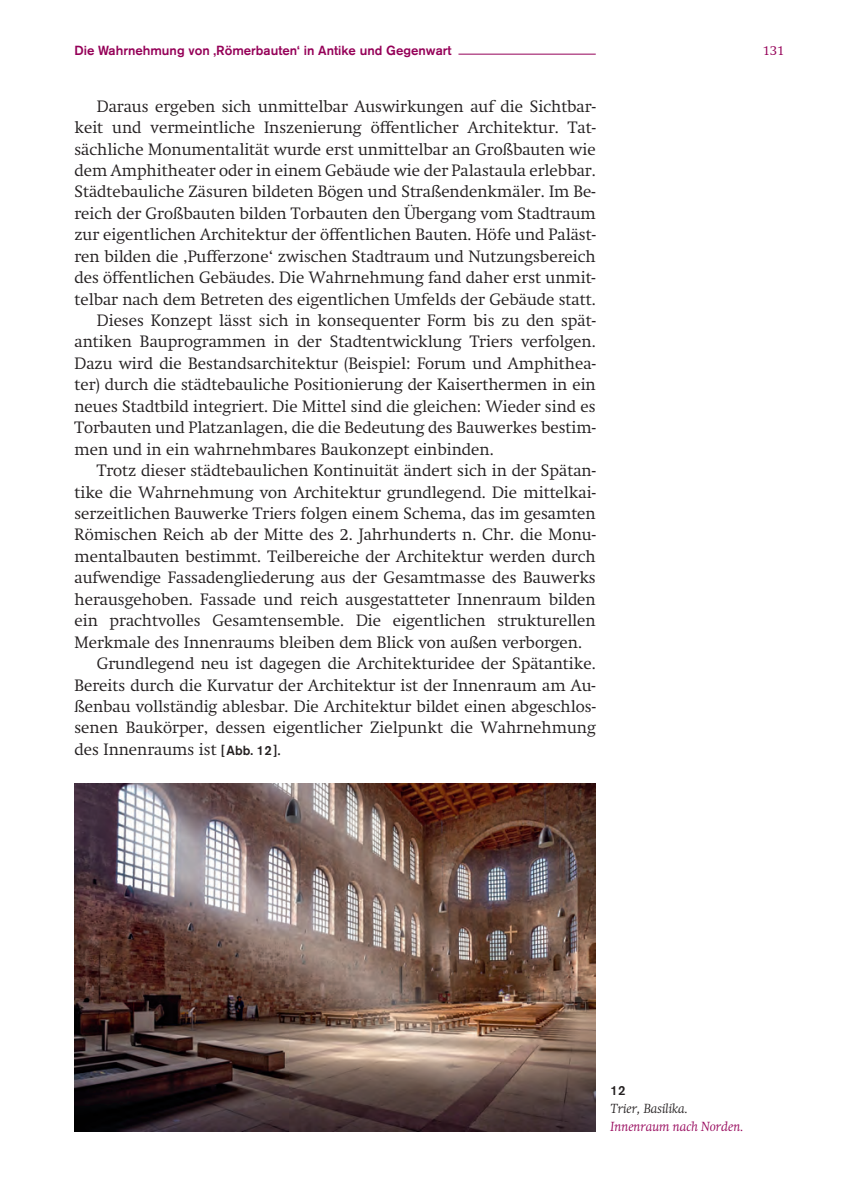
<style>
.page{position:relative;width:844px;height:1191px;background:#fff}
.page>*{position:absolute;margin:0;border:0;box-sizing:border-box;transform-origin:0 0}
.t1{font:300 16.28px "Swift";color:#231f20}
.t2{font:500 13.12px "Akzidenz Grotesk Std";color:#950058}
.t3{font:italic 300 13.12px "Swift";color:#950058}
.t4{font:italic 300 13.12px "Swift";color:#231f20}
.t5{font:300 13.12px "Swift";color:#950058}
.t6{font:500 13.12px "Akzidenz Grotesk Std";color:#231f20}
.s1{font-family:"Akzidenz Grotesk Std";font-weight:500;font-size:13.12px}
</style>
<div class="page">
<hr style="left:458px;top:54px;width:137px;height:1px;background:#950058">
<img style="left:74px;top:784px;width:521px;height:347px">
<p class="t2" style="left:74px;top:42px;width:378px">Die Wahrnehmung von ‚Römerbauten‘ in Antike und Gegenwart</p>
<p class="t5" style="left:762px;top:42px;width:23px">131</p>
<p class="t1" style="left:97px;top:97px;width:500px">Daraus ergeben sich unmittelbar Auswirkungen auf die Sichtbar-</p>
<p class="t1" style="left:74px;top:118px;width:522px">keit und vermeintliche Inszenierung öffentlicher Architektur. Tat-</p>
<p class="t1" style="left:74px;top:139px;width:522px">sächliche Monumentalität wurde erst unmittelbar an Großbauten wie</p>
<p class="t1" style="left:74px;top:161px;width:522px">dem Amphitheater oder in einem Gebäude wie der Palastaula erlebbar.</p>
<p class="t1" style="left:74px;top:182px;width:522px">Städtebauliche Zäsuren bildeten Bögen und Straßendenkmäler. Im Be-</p>
<p class="t1" style="left:74px;top:204px;width:522px">reich der Großbauten bilden Torbauten den Übergang vom Stadtraum</p>
<p class="t1" style="left:74px;top:225px;width:522px">zur eigentlichen Architektur der öffentlichen Bauten. Höfe und Paläst-</p>
<p class="t1" style="left:74px;top:247px;width:522px">ren bilden die ‚Pufferzone‘ zwischen Stadtraum und Nutzungsbereich</p>
<p class="t1" style="left:74px;top:268px;width:522px">des öffentlichen Gebäudes. Die Wahrnehmung fand daher erst unmit-</p>
<p class="t1" style="left:74px;top:289px;width:522px">telbar nach dem Betreten des eigentlichen Umfelds der Gebäude statt.</p>
<p class="t1" style="left:97px;top:311px;width:500px">Dieses Konzept lässt sich in konsequenter Form bis zu den spät-</p>
<p class="t1" style="left:74px;top:332px;width:522px">antiken Bauprogrammen in der Stadtentwicklung Triers verfolgen.</p>
<p class="t1" style="left:74px;top:354px;width:522px">Dazu wird die Bestandsarchitektur (Beispiel: Forum und Amphithea-</p>
<p class="t1" style="left:74px;top:375px;width:522px">ter) durch die städtebauliche Positionierung der Kaiserthermen in ein</p>
<p class="t1" style="left:74px;top:397px;width:522px">neues Stadtbild integriert. Die Mittel sind die gleichen: Wieder sind es</p>
<p class="t1" style="left:74px;top:418px;width:522px">Torbauten und Platzanlagen, die die Bedeutung des Bauwerkes bestim-</p>
<p class="t1" style="left:74px;top:439px;width:420px">men und in ein wahrnehmbares Baukonzept einbinden.</p>
<p class="t1" style="left:97px;top:461px;width:500px">Trotz dieser städtebaulichen Kontinuität ändert sich in der Spätan-</p>
<p class="t1" style="left:74px;top:482px;width:522px">tike die Wahrnehmung von Architektur grundlegend. Die mittelkai-</p>
<p class="t1" style="left:74px;top:504px;width:522px">serzeitlichen Bauwerke Triers folgen einem Schema, das im gesamten</p>
<p class="t1" style="left:74px;top:525px;width:522px">Römischen Reich ab der Mitte des 2. Jahrhunderts n. Chr. die Monu-</p>
<p class="t1" style="left:74px;top:547px;width:522px">mentalbauten bestimmt. Teilbereiche der Architektur werden durch</p>
<p class="t1" style="left:74px;top:568px;width:522px">aufwendige Fassadengliederung aus der Gesamtmasse des Bauwerks</p>
<p class="t1" style="left:74px;top:590px;width:522px">herausgehoben. Fassade und reich ausgestatteter Innenraum bilden</p>
<p class="t1" style="left:74px;top:611px;width:522px">ein prachtvolles Gesamtensemble. Die eigentlichen strukturellen</p>
<p class="t1" style="left:74px;top:632px;width:509px">Merkmale des Innenraums bleiben dem Blick von außen verborgen.</p>
<p class="t1" style="left:97px;top:654px;width:500px">Grundlegend neu ist dagegen die Architekturidee der Spätantike.</p>
<p class="t1" style="left:74px;top:675px;width:522px">Bereits durch die Kurvatur der Architektur ist der Innenraum am Au-</p>
<p class="t1" style="left:74px;top:697px;width:522px">ßenbau vollständig ablesbar. Die Architektur bildet einen abgeschlos-</p>
<p class="t1" style="left:74px;top:718px;width:522px">senen Baukörper, dessen eigentlicher Zielpunkt die Wahrnehmung</p>
<p class="t1" style="left:74px;top:740px;width:208px">des Innenraums ist <span class="s1">[Abb. 12]</span>.</p>
<p class="t6" style="left:610px;top:1082px;width:16px">12</p>
<p class="t4" style="left:610px;top:1101px;width:79px">Trier, Basilika.</p>
<p class="t3" style="left:610px;top:1119px;width:134px">Innenraum nach Norden.</p>
</div>
